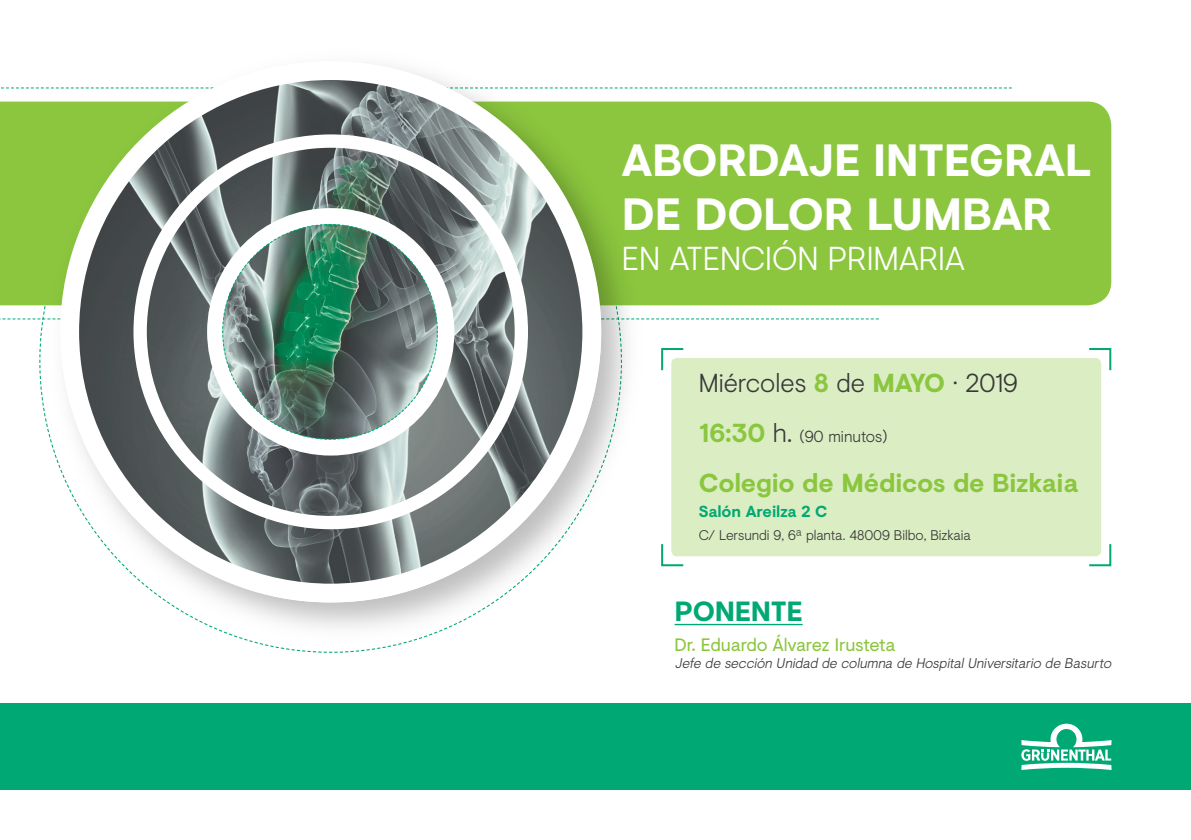
<style>
.page{position:relative;width:1191px;height:840px;background:#fff}
.page>*{position:absolute;margin:0;border:0;box-sizing:border-box;transform-origin:0 0}
.t1{font:700 45px/54.2px "Visuelt";letter-spacing:-.005em;color:#fff}
.t2{font:300 33.2px "Visuelt";color:#fff}
.t3{font:700 27.8px "Visuelt";letter-spacing:-.01em;color:#00a974}
.t4{font:700 26px "Visuelt";letter-spacing:-.01em;color:#8bc63f}
.t5{font:300 26px "Visuelt";color:#383839}
.t6{font:18px "Visuelt";letter-spacing:-.005em;color:#8bc63f}
.t7{font:300 16px "Visuelt";color:#383839}
.t8{font:700 16px "Visuelt";letter-spacing:-.005em;color:#00a974}
.t9{font:italic 300 14px "Visuelt";color:#383839}
.t10{font:300 14px "Visuelt";letter-spacing:-.005em;color:#383839}
.s1{font-weight:700;color:#8bc63f}
.s2{font-weight:700;font-size:26px;color:#8bc63f}
.s3{font-size:26px}
</style>
<div class="page">
<svg style="left:1px;top:87px;width:1011px;height:1px"></svg>
<div style="left:0;top:101px;width:1111px;height:204px;background:#8bc63e"></div>
<img style="left:42px;top:87px;width:605px;height:559px">
<svg style="left:44px;top:66px;width:573px;height:552px"></svg>
<img style="left:79px;top:80px;width:503px;height:503px">
<img style="left:147px;top:148px;width:367px;height:367px">
<hr style="left:674px;top:623px;width:128px;height:2px;background:#00a974">
<div style="left:671px;top:358px;width:430px;height:198px;background:#dbedc3;border-radius:6px"></div>
<svg style="left:661px;top:542px;width:24px;height:25px"></svg>
<svg style="left:0;top:223px;width:879px;height:217px"></svg>
<svg style="left:1089px;top:348px;width:23px;height:23px"></svg>
<svg style="left:1087px;top:544px;width:25px;height:23px"></svg>
<div style="left:0;top:703px;width:1191px;height:86px;background:#00a974"></div>
<svg style="left:1021px;top:723px;width:90px;height:46px"></svg>
<p class="t1" style="left:622px;top:131px;width:471px">ABORDAJE INTEGRAL<br>DE DOLOR LUMBAR</p>
<p class="t2" style="left:622px;top:234px;width:344px">EN ATENCIÓN PRIMARIA</p>
<p class="t5" style="left:699px;top:364px;width:320px">Miércoles <span class="s1">8</span> de <span class="s1">MAYO</span> · 2019</p>
<p class="t7" style="left:699px;top:425px;width:189px"><span class="s2">16:30</span> <span class="s3">h.</span> (90 minutos)</p>
<p class="t4" style="left:699px;top:463px;width:381px">Colegio de Médicos de Bizkaia</p>
<p class="t8" style="left:699px;top:499px;width:130px">Salón Areilza 2 C</p>
<p class="t10" style="left:699px;top:524px;width:274px">C/ Lersundi 9, 6ª planta. 48009 Bilbo, Bizkaia</p>
<p class="t3" style="left:674px;top:590px;width:129px">PONENTE</p>
<p class="t6" style="left:674px;top:632px;width:222px">Dr. Eduardo Álvarez Irusteta</p>
<p class="t9" style="left:674px;top:652px;width:441px">Jefe de sección Unidad de columna de HospitalUniversitario de Basurto</p>
</div>
